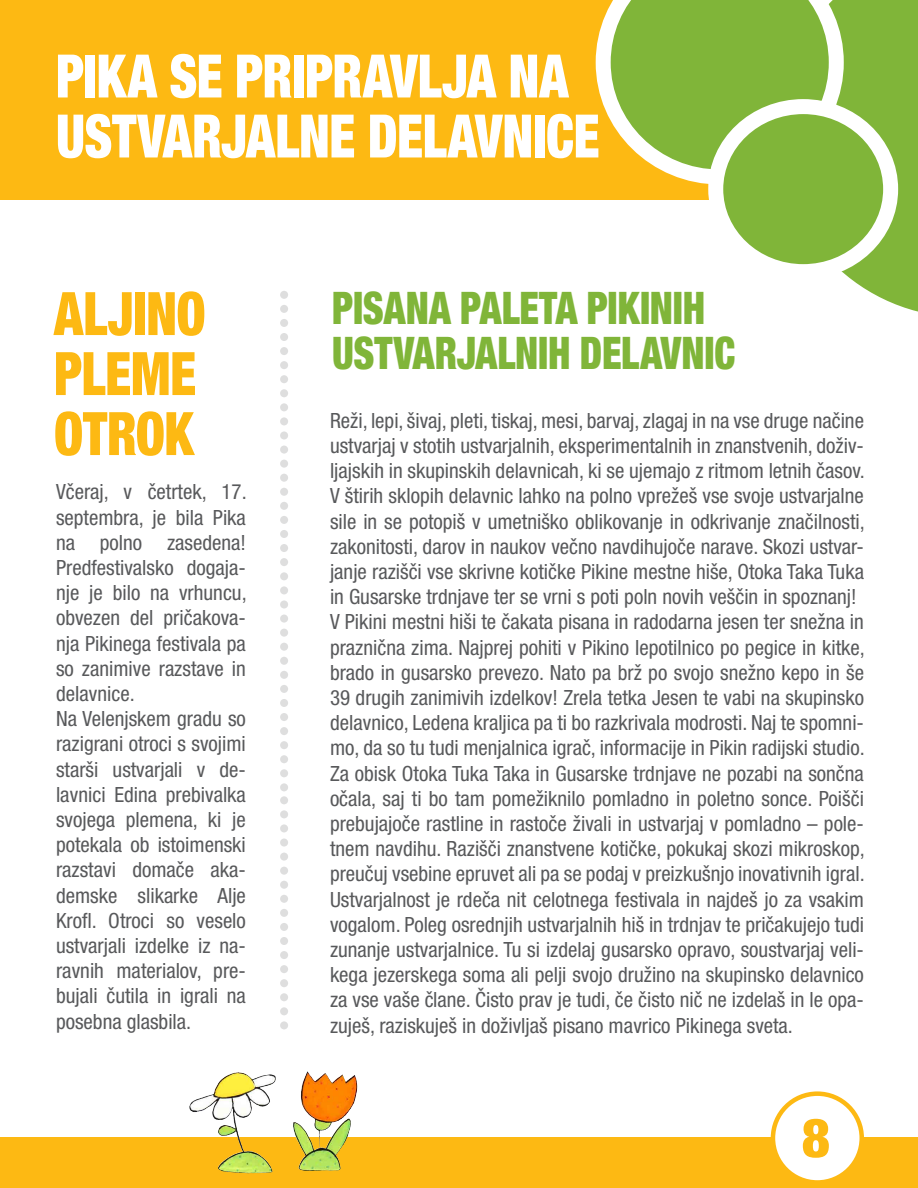
<style>
.page{position:relative;width:918px;height:1188px;background:#fff}
.page>*{position:absolute;margin:0;border:0;box-sizing:border-box;transform-origin:0 0}
.t1{font:900 condensed 60px/60px "Helvetica Neue LT Pro";letter-spacing:-.01em;color:#fff;scale:.87 1}
.t2{font:900 condensed 60px/60px "Helvetica Neue LT Pro";letter-spacing:-.005em;color:#fdb913;scale:.87 1}
.t3{font:900 condensed 54px "Helvetica Neue LT Pro";color:#fdb913}
.t4{font:900 condensed 45px/45px "Helvetica Neue LT Pro";letter-spacing:-.005em;color:#80b539;scale:.87 1}
.t5{font:condensed 21px/25.2px "Helvetica Neue LT Pro";color:#58595b}
</style>
<div class="page">
<div style="left:280px;top:796px;width:8px;height:8px;background:#dedede;border-radius:50%"></div>
<div style="left:280px;top:853px;width:8px;height:8px;background:#dedede;border-radius:50%"></div>
<div style="left:280px;top:572px;width:8px;height:8px;background:#dedede;border-radius:50%"></div>
<div style="left:280px;top:909px;width:8px;height:8px;background:#dedede;border-radius:50%"></div>
<div style="left:280px;top:629px;width:8px;height:8px;background:#dedede;border-radius:50%"></div>
<div style="left:280px;top:965px;width:8px;height:8px;background:#dedede;border-radius:50%"></div>
<div style="left:280px;top:685px;width:8px;height:8px;background:#dedede;border-radius:50%"></div>
<div style="left:280px;top:1021px;width:8px;height:8px;background:#dedede;border-radius:50%"></div>
<div style="left:280px;top:741px;width:8px;height:8px;background:#dedede;border-radius:50%"></div>
<div style="left:280px;top:810px;width:8px;height:8px;background:#dedede;border-radius:50%"></div>
<div style="left:280px;top:867px;width:8px;height:8px;background:#dedede;border-radius:50%"></div>
<div style="left:280px;top:586px;width:8px;height:8px;background:#dedede;border-radius:50%"></div>
<div style="left:280px;top:923px;width:8px;height:8px;background:#dedede;border-radius:50%"></div>
<div style="left:280px;top:643px;width:8px;height:8px;background:#dedede;border-radius:50%"></div>
<div style="left:280px;top:979px;width:8px;height:8px;background:#dedede;border-radius:50%"></div>
<div style="left:280px;top:699px;width:8px;height:8px;background:#dedede;border-radius:50%"></div>
<div style="left:280px;top:755px;width:8px;height:8px;background:#dedede;border-radius:50%"></div>
<div style="left:280px;top:824px;width:8px;height:8px;background:#dedede;border-radius:50%"></div>
<div style="left:280px;top:881px;width:8px;height:8px;background:#dedede;border-radius:50%"></div>
<div style="left:280px;top:600px;width:8px;height:9px;background:#dedede;border-radius:50%"></div>
<div style="left:280px;top:937px;width:8px;height:8px;background:#dedede;border-radius:50%"></div>
<div style="left:280px;top:657px;width:8px;height:8px;background:#dedede;border-radius:50%"></div>
<div style="left:280px;top:993px;width:8px;height:8px;background:#dedede;border-radius:50%"></div>
<div style="left:280px;top:713px;width:8px;height:8px;background:#dedede;border-radius:50%"></div>
<div style="left:280px;top:769px;width:8px;height:8px;background:#dedede;border-radius:50%"></div>
<div style="left:280px;top:839px;width:8px;height:8px;background:#dedede;border-radius:50%"></div>
<div style="left:280px;top:895px;width:8px;height:8px;background:#dedede;border-radius:50%"></div>
<div style="left:280px;top:615px;width:8px;height:8px;background:#dedede;border-radius:50%"></div>
<div style="left:280px;top:951px;width:8px;height:8px;background:#dedede;border-radius:50%"></div>
<div style="left:280px;top:671px;width:8px;height:8px;background:#dedede;border-radius:50%"></div>
<div style="left:280px;top:1007px;width:8px;height:8px;background:#dedede;border-radius:50%"></div>
<div style="left:280px;top:727px;width:8px;height:8px;background:#dedede;border-radius:50%"></div>
<div style="left:280px;top:783px;width:8px;height:8px;background:#dedede;border-radius:50%"></div>
<div style="left:280px;top:291px;width:8px;height:8px;background:#dedede;border-radius:50%"></div>
<div style="left:280px;top:347px;width:8px;height:8px;background:#dedede;border-radius:50%"></div>
<div style="left:280px;top:403px;width:8px;height:8px;background:#dedede;border-radius:50%"></div>
<div style="left:280px;top:460px;width:8px;height:8px;background:#dedede;border-radius:50%"></div>
<div style="left:280px;top:516px;width:8px;height:8px;background:#dedede;border-radius:50%"></div>
<div style="left:280px;top:305px;width:8px;height:8px;background:#dedede;border-radius:50%"></div>
<div style="left:280px;top:361px;width:8px;height:8px;background:#dedede;border-radius:50%"></div>
<div style="left:280px;top:417px;width:8px;height:8px;background:#dedede;border-radius:50%"></div>
<div style="left:280px;top:474px;width:8px;height:8px;background:#dedede;border-radius:50%"></div>
<div style="left:280px;top:530px;width:8px;height:8px;background:#dedede;border-radius:50%"></div>
<div style="left:280px;top:319px;width:8px;height:8px;background:#dedede;border-radius:50%"></div>
<div style="left:280px;top:375px;width:8px;height:8px;background:#dedede;border-radius:50%"></div>
<div style="left:280px;top:431px;width:8px;height:9px;background:#dedede;border-radius:50%"></div>
<div style="left:280px;top:488px;width:8px;height:8px;background:#dedede;border-radius:50%"></div>
<div style="left:280px;top:544px;width:8px;height:8px;background:#dedede;border-radius:50%"></div>
<div style="left:280px;top:333px;width:8px;height:8px;background:#dedede;border-radius:50%"></div>
<div style="left:280px;top:389px;width:8px;height:8px;background:#dedede;border-radius:50%"></div>
<div style="left:280px;top:446px;width:8px;height:8px;background:#dedede;border-radius:50%"></div>
<div style="left:280px;top:502px;width:8px;height:8px;background:#dedede;border-radius:50%"></div>
<div style="left:280px;top:558px;width:8px;height:8px;background:#dedede;border-radius:50%"></div>
<div style="left:0;top:0;width:918px;height:200px;background:#fdb913"></div>
<svg style="left:841px;top:0;width:77px;height:312px;background:#8ebd4f"></svg>
<svg style="left:596px;top:0;width:248px;height:184px;background:#9fc053"></svg>
<div style="left:716px;top:107px;width:175px;height:165px;background:#80b539;border-radius:50%"></div>
<div style="left:708px;top:99px;width:190px;height:180px;border:15px solid #fff;border-radius:50%"></div>
<div style="left:0;top:1138px;width:918px;height:50px;background:#fdb913"></div>
<div style="left:773px;top:1094px;width:89px;height:88px;background:#fff;border-radius:50%"></div>
<div style="left:771px;top:1091px;width:93px;height:94px;border:4px solid #fdb913;border-radius:50%"></div>
<img style="left:301px;top:1071px;width:19px;height:79px">
<h1 class="t1" style="left:56px;top:45px;width:626px">PIKA SE PRIPRAVLJA NA<br>USTVARJALNE DELAVNICE</h1>
<h1 class="t2" style="left:54px;top:283px;width:176px">ALJINO<br>PLEME<br>OTROK</h1>
<h3 class="t4" style="left:332px;top:285px;width:465px">PISANA PALETA PIKINIH<br>USTVARJALNIH DELAVNIC</h3>
<p class="t5" style="left:56px;top:479px;width:192px">Včeraj, v četrtek, 17. septembra, je bila Pika na polno zasedena!<br>Predfestivalsko dogaja&shy;nje je bilo na vrhuncu, obvezen del pričakova&shy;nja Pikinega festivala pa so zanimive razstave in delavnice.<br>Na Velenjskem gradu so razigrani otroci s svojimi starši ustvarjali v de&shy;lavnici Edina prebivalka svojega plemena, ki je potekala ob istoimenski razstavi domače aka&shy;demske slikarke Alje<br>Krofl. Otroci so veselo ustvarjali izdelke iz na&shy;ravnih materialov, pre&shy;bujali čutila in igrali na posebna glasbila.</p>
<p class="t5" style="left:330px;top:408px;width:536px">Reži, lepi, šivaj, pleti, tiskaj, mesi, barvaj, zlagaj in na vse druge načine ustvarjaj v stotih ustvarjalnih, eksperimentalnih in znanstvenih, doživ&shy;ljajskih in skupinskih delavnicah, ki se ujemajo z ritmom letnih časov.<br>V štirih sklopih delavnic lahko na polno vprežeš vse svoje ustvarjalne sile in se potopiš v umetniško oblikovanje in odkrivanje značilnosti, zakonitosti, darov in naukov večno navdihujoče narave. Skozi ustvar&shy;janje razišči vse skrivne kotičke Pikine mestne hiše, Otoka Taka Tuka in Gusarske trdnjave ter se vrni s poti poln novih veščin in spoznanj!<br>V Pikini mestni hiši te čakata pisana in radodarna jesen ter snežna in praznična zima. Najprej pohiti v Pikino lepotilnico po pegice in kitke, brado in gusarsko prevezo. Nato pa brž po svojo snežno kepo in še 39 drugih zanimivih izdelkov! Zrela tetka Jesen te vabi na skupinsko delavnico, Ledena kraljica pa ti bo razkrivala modrosti. Naj te spomni&shy;mo, da so tu tudi menjalnica igrač, informacije in Pikin radijski studio.<br>Za obisk Otoka Tuka Taka in Gusarske trdnjave ne pozabi na sončna očala, saj ti bo tam pomežiknilo pomladno in poletno sonce. Poišči prebujajoče rastline in rastoče živali in ustvarjaj v pomladno – pole&shy;tnem navdihu. Razišči znanstvene kotičke, pokukaj skozi mikroskop, preučuj vsebine epruvet ali pa se podaj v preizkušnjo inovativnih igral.<br>Ustvarjalnost je rdeča nit celotnega festivala in najdeš jo za vsakim vogalom. Poleg osrednjih ustvarjalnih hiš in trdnjav te pričakujejo tudi zunanje ustvarjalnice. Tu si izdelaj gusarsko opravo, soustvarjaj veli&shy;kega jezerskega soma ali pelji svojo družino na skupinsko delavnico za vse vaše člane. Čisto prav je tudi, če čisto nič ne izdelaš in le opa&shy;zuješ, raziskuješ in doživljaš pisano mavrico Pikinega sveta.</p>
<h2 class="t3" style="left:802px;top:1105px;width:30px">8</h2>
</div>
